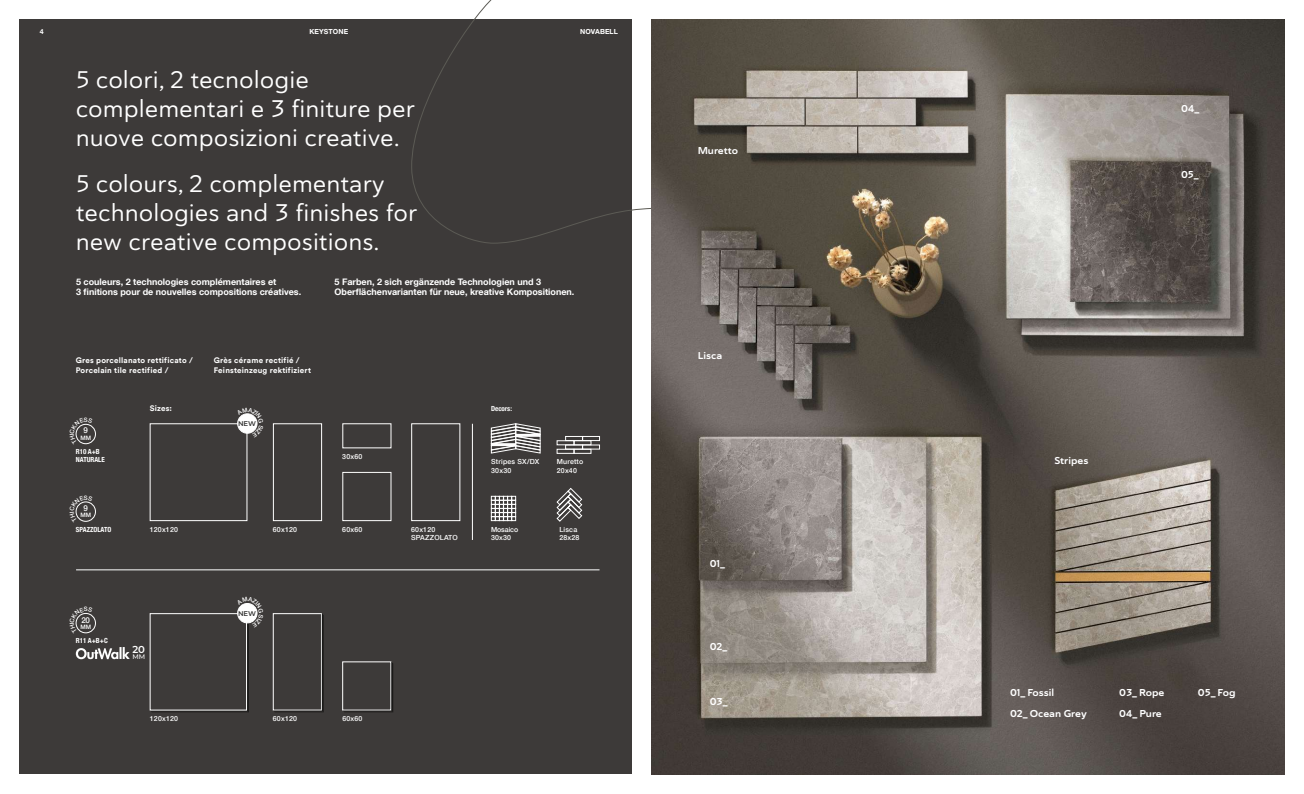
<style>
.page{position:relative;width:1304px;height:794px;background:#fff}
.page>*{position:absolute;margin:0;border:0;box-sizing:border-box;transform-origin:0 0}
.t1{font:expanded 24px/28.8px "Haboro Soft";color:#fff}
.t2{font:600 10.1px "Montserrat";color:#fff}
.t3{font:700 expanded 10px/20.5px "Haboro Soft";color:#fff}
.t4{font:700 9px/10.8px "Helvetica Neue LT Com";color:#fff}
.t5{font:700 8px/9.6px "Circular";letter-spacing:.025em;color:#fff}
.t6{font:500 8px "Helvetica Neue LT Com";color:#fff}
.t7{font:500 7px/8.4px "Helvetica Neue LT Com";letter-spacing:.03em;color:#fff}
.t8{font:700 condensed 7px/8.4px "Helvetica Neue";color:#fff}
.t9{font:700 7px "Helvetica Neue LT Std";letter-spacing:.01em;color:#fff}
.t10{font:500 7px/8.4px "Helvetica Neue LT Com";letter-spacing:-.01em;color:#fff}
.t11{font:600 6.9px "Montserrat";letter-spacing:-.035em;color:#333332}
.t12{font:500 6.7px "Montserrat";color:#fff}
.t13{font:500 6px "Helvetica Neue LT Com";color:#fff}
</style>
<div class="page">
<div style="left:20px;top:20px;width:612px;height:754px;background:#3d3a39"></div>
<svg style="left:411px;top:0;width:341px;height:250px"></svg>
<img style="left:652px;top:20px;width:632px;height:754px">
<svg style="left:76px;top:647px;width:54px;height:12px"></svg>
<div style="left:76px;top:613px;width:20px;height:20px;border:1px solid #fff;border-radius:50%"></div>
<div style="left:76px;top:424px;width:20px;height:20px;border:1px solid #fff;border-radius:50%"></div>
<hr style="left:76px;top:569px;width:524px;height:1px;background:#fff">
<div style="left:150px;top:423px;width:97px;height:98px;border:1px solid #fff"></div>
<div style="left:273px;top:423px;width:49px;height:98px;border:1px solid #fff"></div>
<svg style="left:273px;top:613px;width:51px;height:99px"></svg>
<div style="left:343px;top:423px;width:48px;height:25px;border:1px solid #fff"></div>
<div style="left:343px;top:472px;width:48px;height:49px;border:1px solid #fff"></div>
<svg style="left:342px;top:661px;width:51px;height:51px"></svg>
<svg style="left:491px;top:423px;width:50px;height:30px"></svg>
<div style="left:574px;top:449px;width:17px;height:4px;border:1px solid #fff"></div>
<div style="left:557px;top:449px;width:17px;height:4px;border:1px solid #fff"></div>
<div style="left:574px;top:440px;width:17px;height:5px;border:1px solid #fff"></div>
<div style="left:557px;top:440px;width:17px;height:5px;border:1px solid #fff"></div>
<div style="left:582px;top:436px;width:18px;height:5px;border:1px solid #fff"></div>
<div style="left:565px;top:436px;width:18px;height:5px;border:1px solid #fff"></div>
<svg style="left:491px;top:496px;width:25px;height:25px"></svg>
<svg style="left:557px;top:488px;width:25px;height:33px"></svg>
<hr style="left:472px;top:424px;width:1px;height:116px;background:#fff">
<div style="left:411px;top:423px;width:49px;height:98px;border:1px solid #fff"></div>
<div style="left:76px;top:501px;width:20px;height:20px;border:1px solid #fff;border-radius:50%"></div>
<svg style="left:75px;top:613px;width:18px;height:20px"></svg>
<svg style="left:75px;top:423px;width:18px;height:21px"></svg>
<svg style="left:150px;top:603px;width:108px;height:109px"></svg>
<svg style="left:237px;top:413px;width:21px;height:25px"></svg>
<svg style="left:75px;top:501px;width:18px;height:21px"></svg>
<p class="t9" style="left:40px;top:27px;width:5px">4</p>
<p class="t9" style="left:309px;top:27px;width:40px">KEYSTONE</p>
<p class="t9" style="left:580px;top:27px;width:39px">NOVABELL</p>
<h1 class="t1" style="left:76px;top:65px;width:341px">5 colori, 2 tecnologie complementari e 3 finiture per nuove composizioni creative.</h1>
<h1 class="t1" style="left:76px;top:169px;width:343px">5 colours, 2 complementary technologies and 3 finishes for new creative compositions.</h1>
<p class="t4" style="left:76px;top:276px;width:227px">5 couleurs, 2 technologies complémentaires et<br>3 finitions pour de nouvelles compositions créatives.</p>
<p class="t4" style="left:335px;top:276px;width:241px">5 Farben, 2 sich ergänzende Technologien und 3<br>Oberflächenvarianten für neue, kreative Kompositionen.</p>
<p class="t5" style="left:76px;top:355px;width:119px">Gres porcellanato rettificato /<br>Porcelain tile rectified /</p>
<p class="t5" style="left:214px;top:355px;width:99px">Grès cérame rectifié /<br>Feinsteinzeug rektifiziert</p>
<p class="t5" style="left:150px;top:403px;width:24px">Sizes:</p>
<p class="t6" style="left:84px;top:426px;width:6px">9</p>
<p class="t13" style="left:80px;top:434px;width:12px">MM</p>
<p class="t8" style="left:76px;top:447px;width:31px">R10 A+B<br>NATURALE</p>
<p class="t6" style="left:84px;top:503px;width:6px">9</p>
<p class="t13" style="left:80px;top:512px;width:12px">MM</p>
<p class="t8" style="left:76px;top:525px;width:37px">SPAZZOLATO</p>
<p class="t7" style="left:150px;top:525px;width:30px">120x120</p>
<p class="t6" style="left:82px;top:615px;width:10px">20</p>
<p class="t13" style="left:80px;top:623px;width:12px">MM</p>
<p class="t8" style="left:76px;top:636px;width:33px">R11 A+B+C</p>
<p class="t2" style="left:132px;top:642px;width:14px">20</p>
<p class="t12" style="left:132px;top:652px;width:14px">MM</p>
<p class="t7" style="left:150px;top:714px;width:30px">120x120</p>
<p class="t11" style="left:238px;top:419px;width:19px">NEW</p>
<p class="t7" style="left:273px;top:525px;width:26px">60x120</p>
<p class="t11" style="left:238px;top:608px;width:19px">NEW</p>
<p class="t7" style="left:273px;top:714px;width:26px">60x120</p>
<p class="t7" style="left:342px;top:452px;width:22px">30x60</p>
<p class="t7" style="left:342px;top:525px;width:22px">60x60</p>
<p class="t7" style="left:342px;top:714px;width:22px">60x60</p>
<p class="t7" style="left:411px;top:525px;width:48px">60x120<br>SPAZZOLATO</p>
<p class="t8" style="left:491px;top:404px;width:22px">Decors:</p>
<p class="t7" style="left:491px;top:457px;width:50px">Stripes SX/DX<br>30x30</p>
<p class="t7" style="left:557px;top:457px;width:28px">Muretto<br>20x40</p>
<p class="t10" style="left:491px;top:525px;width:29px">Mosaico<br>30x30</p>
<p class="t7" style="left:559px;top:525px;width:22px">Lisca<br>28x28</p>
<p class="t3" style="left:698px;top:140px;width:42px">Muretto</p>
<p class="t3" style="left:698px;top:345px;width:26px">Lisca</p>
<p class="t3" style="left:710px;top:553px;width:17px">01_</p>
<p class="t3" style="left:710px;top:637px;width:19px">02_</p>
<p class="t3" style="left:710px;top:691px;width:19px">03_</p>
<p class="t3" style="left:1181px;top:98px;width:20px">04_</p>
<p class="t3" style="left:1181px;top:164px;width:19px">05_</p>
<p class="t3" style="left:1054px;top:450px;width:35px">Stripes</p>
<p class="t3" style="left:1010px;top:682px;width:78px">01_ Fossil<br>02_ Ocean Grey</p>
<p class="t3" style="left:1198px;top:682px;width:39px">05_ Fog</p>
<p class="t3" style="left:1119px;top:682px;width:47px">03_ Rope<br>04_ Pure</p>
</div>
